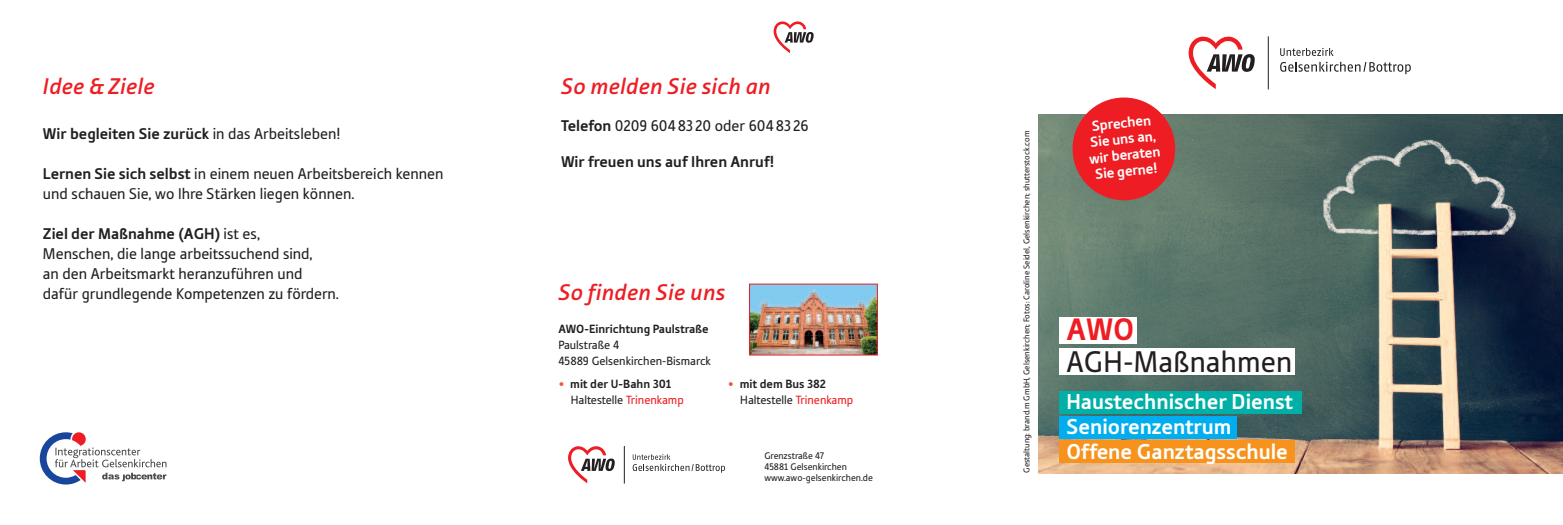
<style>
.page{position:relative;width:1563px;height:525px;background:#fff}
.page>*{position:absolute;margin:0;border:0;box-sizing:border-box;transform-origin:0 0}
.t1{font:700 32.5px "Tabula ITC Std";color:#ee1d23}
.t2{font:31.25px "Tabula ITC Std";letter-spacing:.005em;color:#231f20}
.t3{font:italic 500 23.75px "Tabula ITC Std";letter-spacing:.01em;color:#ee1d23}
.t4{font:700 22.5px/25px "Tabula ITC Std";color:#fff}
.t5{font:16.25px/20px "Tabula ITC Std";color:#231f20}
.t6{font:700 16.25px "Tabula ITC Std";color:#231f20}
.t7{font:700 15px/16.1px "Tabula ITC Std";color:#fff;text-align:center}
.t8{font:700 12.5px/16.2px "Tabula ITC Std";color:#231f20}
.t9{font:12.5px/16.2px "Tabula ITC Std";color:#231f20}
.t10{font:10px/11.2px "Tabula ITC Std";color:#231f20}
.t11{font:8.75px "Tabula ITC Std";color:#231f20}
.s1{font-weight:400}
.s2{font-weight:700}
.s3{font-family:"Calibri";font-weight:400;color:#f0593e}
.s4{font-weight:400;color:#ee1d23}
</style>
<div class="page">
<img style="left:1038px;top:115px;width:525px;height:358px">
<svg style="left:1280px;top:48px;width:53px;height:8px"></svg>
<svg style="left:1280px;top:62px;width:130px;height:12px"></svg>
<svg style="left:1188px;top:36px;width:66px;height:53px"></svg>
<hr style="left:1268px;top:36px;width:1px;height:53px;background:#231f20">
<svg style="left:1070px;top:97px;width:108px;height:106px;background:#d64345"></svg>
<svg style="left:633px;top:454px;width:92px;height:18px"></svg>
<svg style="left:568px;top:446px;width:47px;height:37px"></svg>
<hr style="left:624px;top:446px;width:1px;height:37px;background:#231f20">
<div style="left:1059px;top:316px;width:78px;height:27px;background:#fff"></div>
<div style="left:1059px;top:347px;width:235px;height:27px;background:#fff"></div>
<div style="left:1059px;top:391px;width:242px;height:22px;background:#00afa5"></div>
<div style="left:1059px;top:416px;width:178px;height:22px;background:#00aeef"></div>
<div style="left:1059px;top:440px;width:235px;height:22px;background:#f7931d"></div>
<svg style="left:773px;top:21px;width:40px;height:32px"></svg>
<svg style="left:39px;top:432px;width:128px;height:53px"></svg>
<img style="left:751px;top:285px;width:124px;height:68px">
<h3 class="t3" style="left:43px;top:79px;width:113px">Idee &amp; Ziele</h3>
<p class="t6" style="left:43px;top:128px;width:299px">Wir begleiten Sie zurück <span class="s1">in das Arbeitsleben!</span></p>
<p class="t5" style="left:43px;top:165px;width:402px"><span class="s2">Lernen Sie sich selbst</span> in einem neuen Arbeitsbereich kennen und schauen Sie, wo Ihre Stärken liegen können.</p>
<p class="t5" style="left:43px;top:225px;width:297px"><span class="s2">Ziel der Maßnahme (AGH)</span> ist es,<br>Menschen, die lange arbeitssuchend sind,<br>an den Arbeitsmarkt heranzuführen und dafür grundlegende Kompetenzen zu fördern.</p>
<h3 class="t3" style="left:561px;top:79px;width:211px">So melden Sie sich an</h3>
<p class="t5" style="left:561px;top:117px;width:249px"><span class="s2">Telefon</span> 0209 6048320 oder 6048326</p>
<p class="t6" style="left:561px;top:156px;width:215px">Wir freuen uns auf Ihren Anruf!</p>
<h3 class="t3" style="left:558px;top:284px;width:168px">So finden Sie uns</h3>
<p class="t8" style="left:558px;top:321px;width:152px">AWO-Einrichtung Paulstraße</p>
<p class="t9" style="left:558px;top:338px;width:154px">Paulstraße 4<br>45889 Gelsenkirchen-Bismarck</p>
<p class="t8" style="left:571px;top:376px;width:114px;text-indent:-12px"><span class="s3">•</span> mit der U-Bahn 301<br><span class="s1">Haltestelle</span> <span class="s4">Trinenkamp</span></p>
<p class="t8" style="left:740px;top:376px;width:114px;text-indent:-12px"><span class="s3">•</span> mit dem Bus 382<br><span class="s1">Haltestelle</span> <span class="s4">Trinenkamp</span></p>
<p class="t10" style="left:764px;top:450px;width:110px">Grenzstraße 47<br>45881 Gelsenkirchen www.awo-gelsenkirchen.de</p>
<p class="t11" style="left:1023px;top:472px;width:343px;rotate:-90deg">Gestaltung: brand.m GmbH, Gelsenkirchen; Fotos: Caroline Seidel, Gelsenkirchen; shutterstock.com</p>
<p class="t7" style="left:1085px;top:120px;width:73px;rotate:-6deg">Sprechen<br>Sie uns an, wir beraten<br>Sie gerne!</p>
<h1 class="t1" style="left:1066px;top:318px;width:69px">AWO</h1>
<h2 class="t2" style="left:1066px;top:351px;width:227px">AGH-Maßnahmen</h2>
<h3 class="t4" style="left:1066px;top:391px;width:228px">Haustechnischer Dienst<br>Seniorenzentrum<br>Offene Ganztagsschule</h3>
</div>
